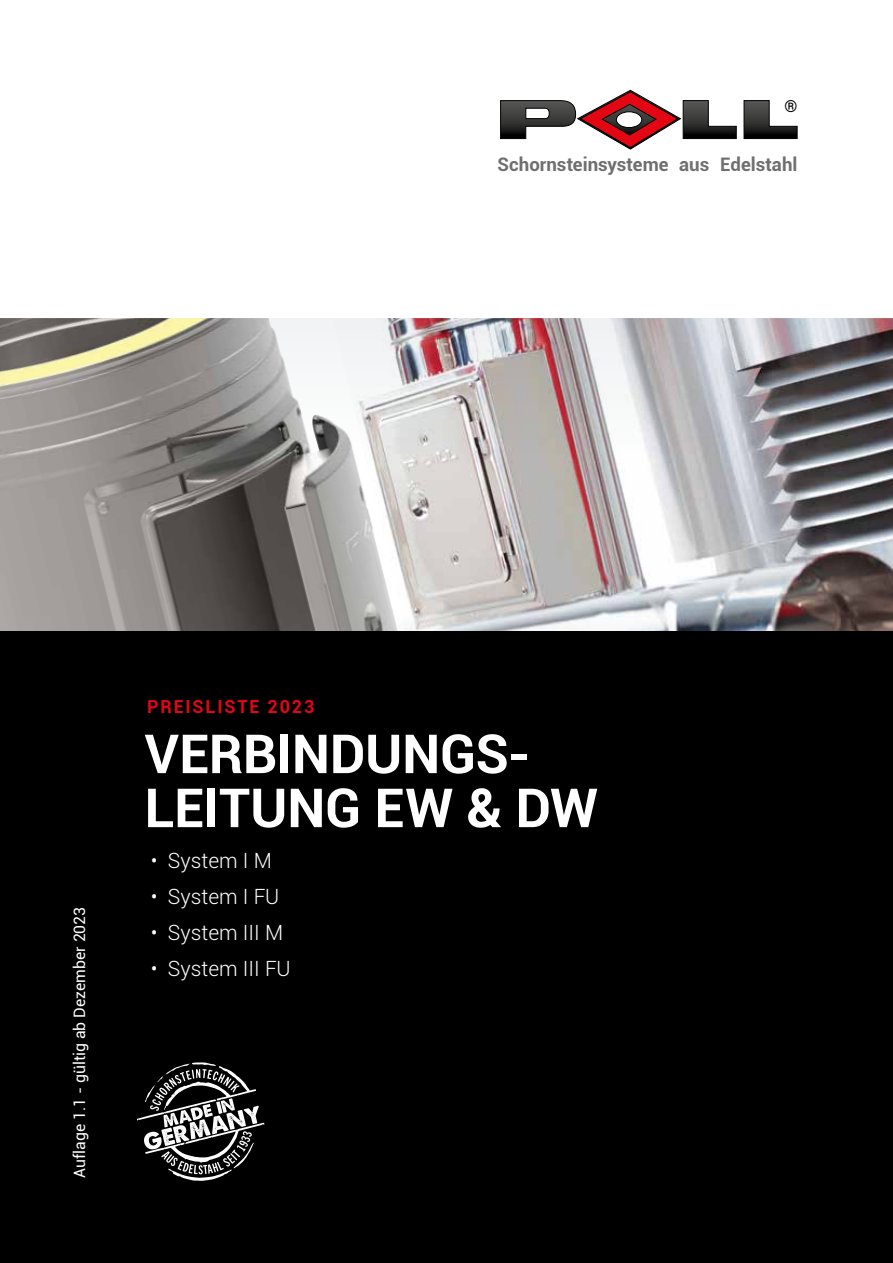
<style>
.page{position:relative;width:893px;height:1263px;background:#fff}
.page>*{position:absolute;margin:0;border:0;box-sizing:border-box;transform-origin:0 0}
.t1{font:700 54px/54px "Roboto";letter-spacing:-.005em;color:#fff}
.t2{font:300 21px "Roboto";color:#fff}
.t3{font:700 18.6px "Roboto";color:#706f6f}
.t4{font:700 18px "Roboto";letter-spacing:.1em;color:#e30613}
.t5{font:16.5px "Roboto";color:#000}
.t6{font:15.75px "Roboto";color:#fff}
</style>
<div class="page">
<img style="left:404px;top:318px;width:489px;height:313px">
<img style="left:0;top:318px;width:404px;height:313px">
<div style="left:0;top:631px;width:893px;height:632px;background:#000"></div>
<svg style="left:500px;top:90px;width:298px;height:60px"></svg>
<svg style="left:137px;top:1062px;width:127px;height:119px"></svg>
<p class="t5" style="left:784px;top:95px;width:14px">®</p>
<p class="t3" style="left:497px;top:151px;width:301px">Schornsteinsysteme aus Edelstahl</p>
<p class="t6" style="left:68px;top:1178px;width:272px;rotate:-90deg">Auflage 1.1 - gültig ab Dezember 2023</p>
<p class="t4" style="left:147px;top:693px;width:169px">PREISLISTE 2023</p>
<h1 class="t1" style="left:145px;top:725px;width:455px">VERBINDUNGS-<br>LEITUNG EW &amp; DW</h1>
<p class="t2" style="left:151px;top:846px;width:122px">• System I M</p>
<p class="t2" style="left:151px;top:882px;width:130px">• System I FU</p>
<p class="t2" style="left:151px;top:918px;width:134px">• System III M</p>
<p class="t2" style="left:151px;top:953px;width:141px">• System III FU</p>
</div>
